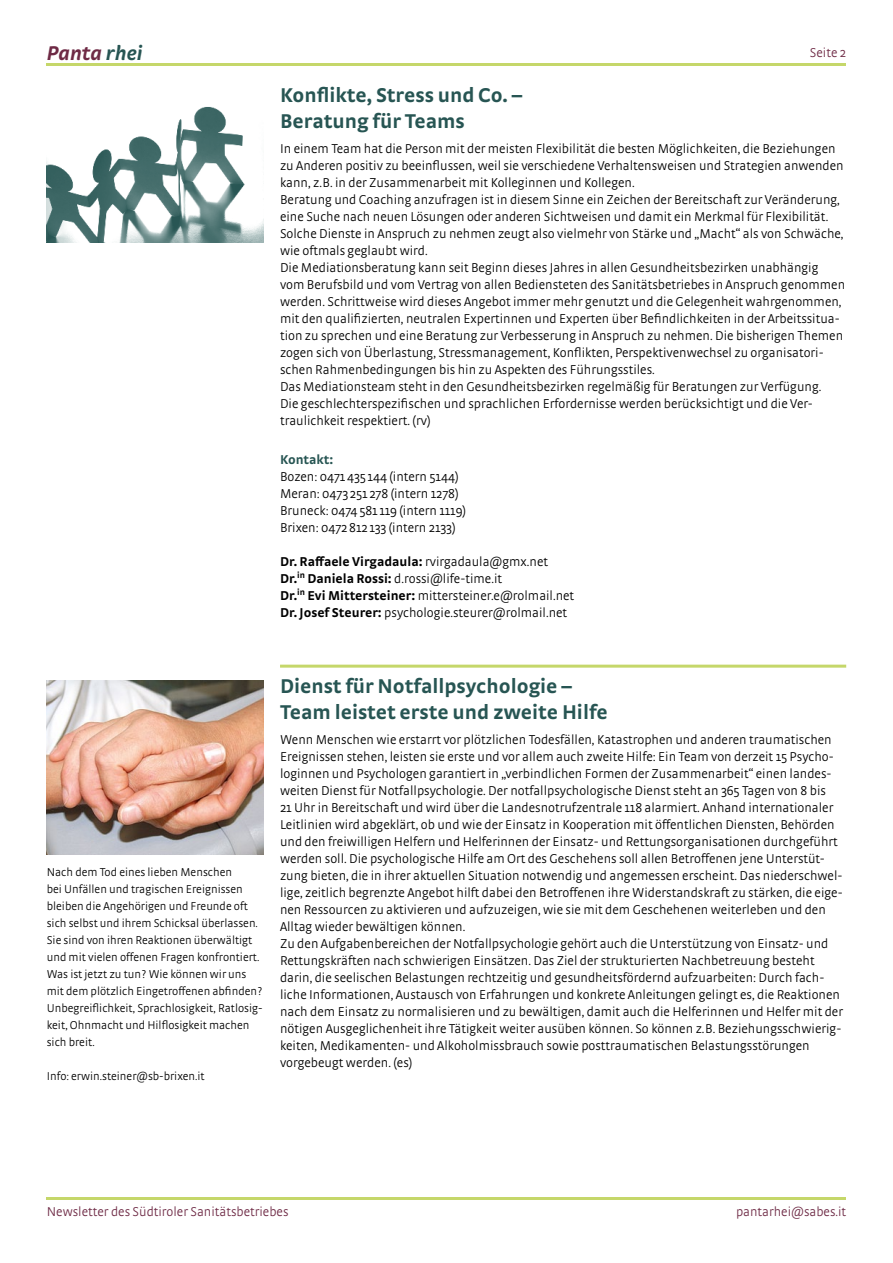
<style>
.page{position:relative;width:893px;height:1263px;background:#fff}
.page>*{position:absolute;margin:0;border:0;box-sizing:border-box;transform-origin:0 0}
.t1{font:700 21px/25.5px "Strada OT";color:#275553}
.t2{font:italic 700 21px "Strada OT";color:#6e2a45}
.t3{font:300 13.5px/17px "Strada OT";color:#000}
.t4{font:300 13.5px "Strada OT";color:#6e2a45}
.t5{font:700 13.5px "Strada OT";color:#275553}
.t6{font:300 12px/17px "Strada OT";color:#000}
.s1{color:#275553}
.s2{font-weight:700}
</style>
<div class="page">
<img style="left:47px;top:107px;width:216px;height:135px">
<img style="left:47px;top:680px;width:216px;height:175px">
<hr style="left:47px;top:1197px;width:799px;height:2px;background:#c5d76a">
<hr style="left:47px;top:64px;width:799px;height:2px;background:#c5d76a">
<hr style="left:280px;top:665px;width:566px;height:3px;background:#c5d76a">
<h1 class="t2" style="left:47px;top:40px;width:97px">Panta <span class="s1">rhei</span></h1>
<p class="t4" style="left:810px;top:45px;width:38px">Seite 2</p>
<h1 class="t1" style="left:280px;top:82px;width:244px">Konflikte, Stress und Co. –<br>Beratung für Teams</h1>
<p class="t3" style="left:280px;top:140px;width:567px">In einem Team hat die Person mit der meisten Flexibilität die besten Möglichkeiten, die Beziehungen zu Anderen positiv zu beeinflussen, weil sie verschiedene Verhaltensweisen und Strategien anwenden kann, z.B. in der Zusammenarbeit mit Kolleginnen und Kollegen.<br>Beratung und Coaching anzufragen ist in diesem Sinne ein Zeichen der Bereitschaft zur Veränderung, eine Suche nach neuen Lösungen oder anderen Sichtweisen und damit ein Merkmal für Flexibilität.<br>Solche Dienste in Anspruch zu nehmen zeugt also vielmehr von Stärke und „Macht“ als von Schwäche, wie oftmals geglaubt wird.<br>Die Mediationsberatung kann seit Beginn dieses Jahres in allen Gesundheitsbezirken unabhängig vom Berufsbild und vom Vertrag von allen Bediensteten des Sanitätsbetriebes in Anspruch genommen werden. Schrittweise wird dieses Angebot immer mehr genutzt und die Gelegenheit wahrgenommen, mit den qualifizierten, neutralen Expertinnen und Experten über Befindlichkeiten in der Arbeitssitua&shy;tion zu sprechen und eine Beratung zur Verbesserung in Anspruch zu nehmen. Die bisherigen Themen zogen sich von Überlastung, Stressmanagement, Konflikten, Perspektivenwechsel zu organisatori&shy;schen Rahmenbedingungen bis hin zu Aspekten des Führungsstiles.<br>Das Mediationsteam steht in den Gesundheitsbezirken regelmäßig für Beratungen zur Verfügung.<br>Die geschlechterspezifischen und sprachlichen Erfordernisse werden berücksichtigt und die Ver&shy;traulichkeit respektiert. (rv)</p>
<p class="t5" style="left:280px;top:451px;width:55px">Kontakt:</p>
<p class="t3" style="left:280px;top:468px;width:188px">Bozen: 0471435 144 (intern 5144)<br>Meran: 0473 251 278 (intern 1278)<br>Bruneck: 0474581 119 (intern 1119)<br>Brixen: 0472812 133 (intern 2133)</p>
<p class="t3" style="left:280px;top:553px;width:296px"><span class="s2">Dr. Raffaele Virgadaula:</span> rvirgadaula@gmx.net <span class="s2">Dr.</span><sup>in</sup> <span class="s2">Daniela Rossi:</span> d.rossi@life-time.it<br><span class="s2">Dr.</span><sup>in</sup> <span class="s2">Evi Mittersteiner:</span> mittersteiner.e@rolmail.net <span class="s2">Dr. Josef Steurer:</span> psychologie.steurer@rolmail.net</p>
<p class="t6" style="left:47px;top:864px;width:217px">Nach dem Tod eines lieben Menschen<br>bei Unfällen und tragischen Ereignissen bleiben die Angehörigen und Freunde oft sich selbst und ihrem Schicksal überlassen.<br>Sie sind von ihren Reaktionen überwältigt und mit vielen offenen Fragen konfrontiert.<br>Was ist jetzt zu tun? Wie können wir uns mit dem plötzlich Eingetroffenen abfinden?<br>Unbegreiflichkeit, Sprachlosigkeit, Ratlosig&shy;keit, Ohnmacht und Hilflosigkeit machen sich breit.</p>
<p class="t6" style="left:47px;top:1068px;width:159px">Info: erwin.steiner@sb-brixen.it</p>
<h1 class="t1" style="left:280px;top:673px;width:329px">Dienst für Notfallpsychologie –<br>Team leistet erste und zweite Hilfe</h1>
<p class="t3" style="left:280px;top:731px;width:564px">Wenn Menschen wie erstarrt vor plötzlichen Todesfällen, Katastrophen und anderen traumatischen Ereignissen stehen, leisten sie erste und vor allem auch zweite Hilfe: Ein Team von derzeit 15 Psycho&shy;loginnen und Psychologen garantiert in „verbindlichen Formen der Zusammenarbeit“ einen landes&shy;weiten Dienst für Notfallpsychologie. Der notfallpsychologische Dienst steht an 365 Tagen von 8 bis<br>21 Uhr in Bereitschaft und wird über die Landesnotrufzentrale 118 alarmiert. Anhand internationaler Leitlinien wird abgeklärt, ob und wie der Einsatz in Kooperation mit öffentlichen Diensten, Behörden und den freiwilligen Helfern und Helferinnen der Einsatz- und Rettungsorganisationen durchgeführt werden soll. Die psychologische Hilfe am Ort des Geschehens soll allen Betroffenen jene Unterstüt&shy;zung bieten, die in ihrer aktuellen Situation notwendig und angemessen erscheint. Das niederschwel&shy;lige, zeitlich begrenzte Angebot hilft dabei den Betroffenen ihre Widerstandskraft zu stärken, die eige&shy;nen Ressourcen zu aktivieren und aufzuzeigen, wie sie mit dem Geschehenen weiterleben und den Alltag wieder bewältigen können.<br>Zu den Aufgabenbereichen der Notfallpsychologie gehört auch die Unterstützung von Einsatz- und Rettungskräften nach schwierigen Einsätzen. Das Ziel der strukturierten Nachbetreuung besteht darin, die seelischen Belastungen rechtzeitig und gesundheitsfördernd aufzuarbeiten: Durch fach&shy;liche Informationen, Austausch von Erfahrungen und konkrete Anleitungen gelingt es, die Reaktionen nach dem Einsatz zu normalisieren und zu bewältigen, damit auch die Helferinnen und Helfer mit der nötigen Ausgeglichenheit ihre Tätigkeit weiter ausüben können. So können z.B. Beziehungsschwierig&shy;keiten, Medikamenten- und Alkoholmissbrauch sowie posttraumatischen Belastungsstörungen vorgebeugt werden. (es)</p>
<p class="t4" style="left:47px;top:1204px;width:243px">Newsletter des Südtiroler Sanitätsbetriebes</p>
<p class="t4" style="left:736px;top:1204px;width:112px">pantarhei@sabes.it</p>
</div>
